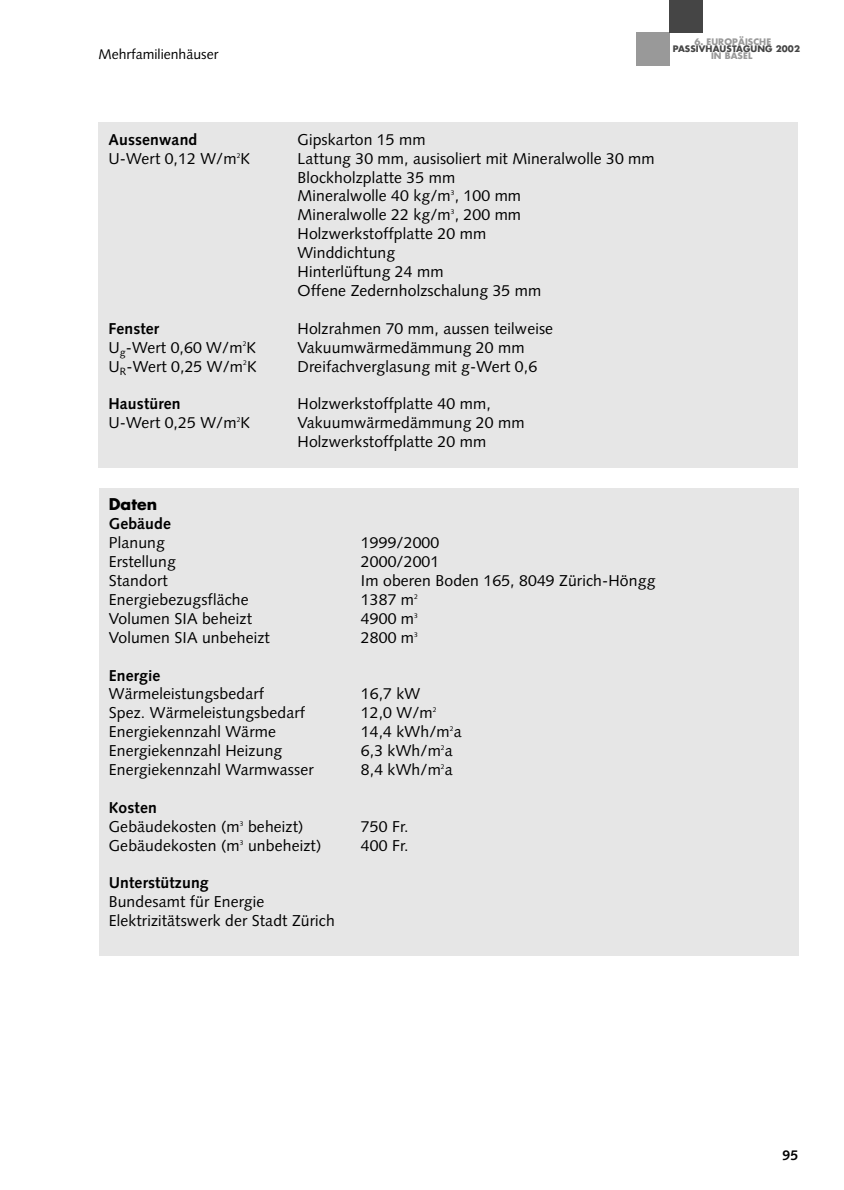
<style>
.page{position:relative;width:844px;height:1190px;background:#fff}
.page>*{position:absolute;margin:0;border:0;box-sizing:border-box;transform-origin:0 0}
.t1{font:15.75px/18.9px "Syntax";letter-spacing:.01em;color:#000}
.t2{font:700 15.75px "Syntax";letter-spacing:.01em;color:#000}
.t3{font:700 15.75px "Futura";color:#000}
.t4{font:14px "Syntax";color:#000}
.t5{font:700 14px "Syntax";color:#000}
.t6{font:700 8.75px "Futura";letter-spacing:.01em;color:#999}
.t7{font:700 8.75px "Futura";letter-spacing:.01em;color:#454545}
.t8{font:6.83px "Syntax";color:#000}
</style>
<div class="page">
<div style="left:636px;top:32px;width:33px;height:34px;background:#999"></div>
<div style="left:669px;top:0;width:34px;height:32px;background:#454545"></div>
<div style="left:98px;top:123px;width:700px;height:345px;background:#e6e6e6"></div>
<div style="left:99px;top:488px;width:699px;height:467px;background:#e6e6e6"></div>
<p class="t4" style="left:98px;top:48px;width:121px">Mehrfamilienhäuser</p>
<p class="t6" style="left:694px;top:37px;width:78px">6. EUROPÄISCHE</p>
<p class="t7" style="left:672px;top:44px;width:129px">PASSIVHAUSTAGUNG 2002</p>
<p class="t6" style="left:711px;top:51px;width:43px">IN BASEL</p>
<p class="t2" style="left:108px;top:133px;width:90px">Aussenwand</p>
<p class="t1" style="left:297px;top:131px;width:129px">Gipskarton 15 mm</p>
<p class="t1" style="left:108px;top:150px;width:143px">U-Wert 0,12 W/m K</p>
<p class="t8" style="left:237px;top:152px;width:5px">2</p>
<p class="t1" style="left:297px;top:150px;width:359px">Lattung 30 mm, ausisoliert mit Mineralwolle 30 mm<br>Blockholzplatte 35 mm<br>Mineralwolle 40 kg/m , 100 mm</p>
<p class="t8" style="left:451px;top:190px;width:5px">3</p>
<p class="t1" style="left:297px;top:207px;width:225px">Mineralwolle 22 kg/m , 200 mm</p>
<p class="t8" style="left:451px;top:209px;width:5px">3</p>
<p class="t1" style="left:297px;top:226px;width:245px">Holzwerkstoffplatte 20 mm<br>Winddichtung<br>Hinterlüftung 24 mm<br>Offene Zedernholzschalung 35 mm</p>
<p class="t2" style="left:108px;top:322px;width:52px">Fenster</p>
<p class="t1" style="left:297px;top:320px;width:257px">Holzrahmen 70 mm, aussen teilweise</p>
<p class="t1" style="left:108px;top:339px;width:149px">U<sub>g</sub>-Wert 0,60 W/m K</p>
<p class="t8" style="left:243px;top:341px;width:5px">2</p>
<p class="t1" style="left:297px;top:339px;width:228px">Vakuumwärmedämmung 20 mm</p>
<p class="t1" style="left:108px;top:358px;width:150px">U<sub>R</sub>-Wert 0,25 W/m K</p>
<p class="t8" style="left:243px;top:360px;width:5px">2</p>
<p class="t1" style="left:297px;top:358px;width:241px">Dreifachverglasung mit g-Wert 0,6</p>
<p class="t2" style="left:108px;top:398px;width:74px">Haustüren</p>
<p class="t1" style="left:297px;top:396px;width:195px">Holzwerkstoffplatte 40 mm,</p>
<p class="t1" style="left:108px;top:415px;width:143px">U-Wert 0,25 W/m K</p>
<p class="t8" style="left:237px;top:417px;width:5px">2</p>
<p class="t1" style="left:297px;top:415px;width:228px">Vakuumwärmedämmung 20 mm<br>Holzwerkstoffplatte 20 mm</p>
<p class="t3" style="left:109px;top:497px;width:50px">Daten</p>
<p class="t2" style="left:109px;top:518px;width:64px">Gebäude</p>
<p class="t1" style="left:109px;top:535px;width:58px">Planung</p>
<p class="t1" style="left:361px;top:535px;width:80px">1999/2000</p>
<p class="t1" style="left:109px;top:554px;width:69px">Erstellung</p>
<p class="t1" style="left:361px;top:554px;width:80px">2000/2001</p>
<p class="t1" style="left:109px;top:573px;width:60px">Standort</p>
<p class="t1" style="left:361px;top:573px;width:296px">Im oberen Boden 165, 8049 Zürich-Höngg</p>
<p class="t1" style="left:109px;top:592px;width:141px">Energiebezugsfläche</p>
<p class="t1" style="left:361px;top:592px;width:55px">1387 m</p>
<p class="t8" style="left:414px;top:594px;width:5px">2</p>
<p class="t1" style="left:109px;top:610px;width:145px">Volumen SIA beheizt</p>
<p class="t1" style="left:361px;top:610px;width:55px">4900 m</p>
<p class="t8" style="left:414px;top:613px;width:5px">3</p>
<p class="t1" style="left:109px;top:629px;width:162px">Volumen SIA unbeheizt</p>
<p class="t1" style="left:361px;top:629px;width:55px">2800 m</p>
<p class="t8" style="left:414px;top:632px;width:5px">3</p>
<p class="t2" style="left:109px;top:669px;width:53px">Energie</p>
<p class="t1" style="left:109px;top:686px;width:157px">Wärmeleistungsbedarf</p>
<p class="t1" style="left:361px;top:686px;width:61px">16,7 kW</p>
<p class="t1" style="left:109px;top:705px;width:198px">Spez. Wärmeleistungsbedarf</p>
<p class="t1" style="left:361px;top:705px;width:73px">12,0 W/m</p>
<p class="t8" style="left:433px;top:707px;width:5px">2</p>
<p class="t1" style="left:109px;top:724px;width:169px">Energiekennzahl Wärme</p>
<p class="t1" style="left:361px;top:724px;width:102px">14,4 kWh/m a</p>
<p class="t8" style="left:450px;top:726px;width:5px">2</p>
<p class="t1" style="left:109px;top:743px;width:175px">Energiekennzahl Heizung</p>
<p class="t1" style="left:361px;top:743px;width:93px">6,3 kWh/m a</p>
<p class="t8" style="left:441px;top:745px;width:5px">2</p>
<p class="t1" style="left:109px;top:762px;width:206px">Energiekennzahl Warmwasser</p>
<p class="t1" style="left:361px;top:762px;width:93px">8,4 kWh/m a</p>
<p class="t8" style="left:441px;top:764px;width:5px">2</p>
<p class="t2" style="left:109px;top:801px;width:50px">Kosten</p>
<p class="t1" style="left:109px;top:818px;width:132px">Gebäudekosten (m</p>
<p class="t8" style="left:240px;top:821px;width:5px">3</p>
<p class="t1" style="left:248px;top:818px;width:57px">beheizt)</p>
<p class="t1" style="left:361px;top:818px;width:49px">750 Fr.</p>
<p class="t1" style="left:109px;top:837px;width:132px">Gebäudekosten (m</p>
<p class="t8" style="left:240px;top:839px;width:5px">3</p>
<p class="t1" style="left:248px;top:837px;width:75px">unbeheizt)</p>
<p class="t1" style="left:361px;top:837px;width:49px">400 Fr.</p>
<p class="t2" style="left:109px;top:877px;width:101px">Unterstützung</p>
<p class="t1" style="left:109px;top:894px;width:227px">Bundesamt für Energie<br>Elektrizitätswerk der Stadt Zürich</p>
<p class="t5" style="left:782px;top:1150px;width:17px">95</p>
</div>
